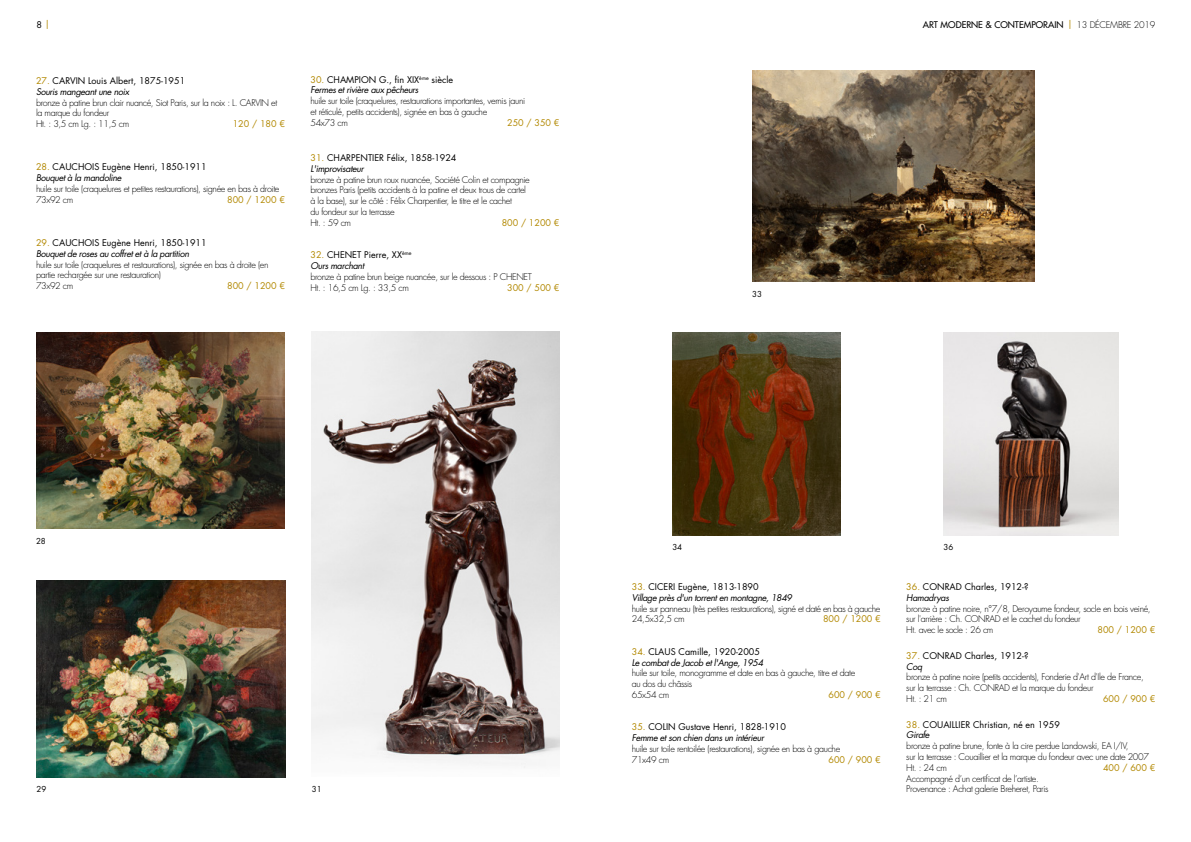
<style>
.page{position:relative;width:1191px;height:842px;background:#fff}
.page>*{position:absolute;margin:0;border:0;box-sizing:border-box;transform-origin:0 0}
.t1{font:300 9px/10.8px "Futura Std";letter-spacing:-.04em;color:#000}
.t2{font:italic 9px/10.8px "Futura Std";letter-spacing:-.04em;color:#000}
.t3{font:9px/10.8px "Futura Std";color:#000}
.t4{font:9px "Futura Std";color:#b28800}
.t5{font:9px "Futura";color:#000}
.t6{font:8px "Futura Std";color:#000}
.s1{color:#b28800}
.s2{font-family:"Futura Std";color:#b28800}
.s3{font-family:"Futura CE";font-weight:300}
.s4{font-style:italic}
.s5{font-style:normal;color:#b28800}
.s6{font-style:normal}
</style>
<div class="page">
<img style="left:943px;top:333px;width:175px;height:203px">
<img style="left:36px;top:332px;width:248px;height:197px">
<img style="left:37px;top:581px;width:248px;height:196px">
<img style="left:312px;top:331px;width:247px;height:437px">
<img style="left:672px;top:333px;width:168px;height:203px">
<img style="left:752px;top:71px;width:282px;height:211px">
<p class="t3" style="left:36px;top:19px;width:15px">8 <span class="s1">|</span></p>
<p class="t5" style="left:922px;top:19px;width:234px">ART MODERNE &amp; CONTEMPORAIN <span class="s2">|</span> <span class="s3">13 DÉCEMBRE 2019</span></p>
<p class="t3" style="left:36px;top:75px;width:151px"><span class="s1">27.</span> CARVIN Louis Albert, 1875-1951<br><span class="s4">Souris mangeant une noix</span></p>
<p class="t1" style="left:36px;top:97px;width:243px">bronze à patine brun clair nuancé, Siot Paris, sur la noix : L. CARVIN et la marque du fondeur<br>Ht. : 3,5 cm Lg. : 11,5 cm</p>
<p class="t4" style="left:233px;top:118px;width:54px">120 / 180 €</p>
<p class="t3" style="left:36px;top:162px;width:172px"><span class="s1">28.</span> CAUCHOIS Eugène Henri, 1850-1911<br><span class="s4">Bouquet à la mandoline</span></p>
<p class="t1" style="left:36px;top:184px;width:245px">huile sur toile (craquelures et petites restaurations), signée en bas à droite<br>73x92 cm</p>
<p class="t4" style="left:227px;top:194px;width:59px">800 / 1200 €</p>
<p class="t2" style="left:36px;top:237px;width:172px"><span class="s5">29.</span> <span class="s6">CAUCHOIS Eugène Henri, 1850-1911<br></span>Bouquet de roses au coffret et à la partition</p>
<p class="t1" style="left:36px;top:259px;width:234px">huile sur toile (craquelures et restaurations), signée en bas à droite (en partie rechargée sur une restauration)<br>73x92 cm</p>
<p class="t4" style="left:227px;top:280px;width:59px">800 / 1200 €</p>
<p class="t2" style="left:310px;top:74px;width:144px"><span class="s5">30.</span> <span class="s6">CHAMPION G., fin XIX</span><sup>ème</sup> <span class="s6">siècle<br></span>Fermes et rivière aux pêcheurs</p>
<p class="t1" style="left:310px;top:96px;width:216px">huile sur toile (craquelures, restaurations importantes, vernis jauni et réticulé, petits accidents), signée en bas à gauche<br>54x73 cm</p>
<p class="t4" style="left:507px;top:117px;width:54px">250 / 350 €</p>
<p class="t3" style="left:310px;top:152px;width:147px"><span class="s1">31.</span> CHARPENTIER Félix, 1858-1924<br><span class="s4">L'improvisateur</span></p>
<p class="t1" style="left:310px;top:174px;width:221px">bronze à patine brun roux nuancée, Société Colin et compagnie bronzes Paris (petits accidents à la patine et deux trous de cartel à la base), sur le côté : Félix Charpentier, le titre et le cachet<br>du fondeur sur la terrasse<br>Ht. : 59 cm</p>
<p class="t4" style="left:501px;top:217px;width:59px">800 / 1200 €</p>
<p class="t3" style="left:310px;top:250px;width:103px"><span class="s1">32.</span> CHENET Pierre, XX<sup>ème<br></sup><span class="s4">Ours marchant</span></p>
<p class="t1" style="left:310px;top:271px;width:223px">bronze à patine brun beige nuancée, sur le dessous : P CHENET<br>Ht. : 16,5 cm Lg. : 33,5 cm</p>
<p class="t4" style="left:507px;top:281px;width:54px">300 / 500 €</p>
<p class="t6" style="left:752px;top:288px;width:11px">33</p>
<p class="t6" style="left:36px;top:536px;width:11px">28</p>
<p class="t6" style="left:36px;top:784px;width:11px">29</p>
<p class="t6" style="left:312px;top:784px;width:11px">31</p>
<p class="t6" style="left:672px;top:542px;width:11px">34</p>
<p class="t6" style="left:943px;top:542px;width:11px">36</p>
<p class="t2" style="left:632px;top:581px;width:162px"><span class="s5">33.</span> <span class="s6">CICERI Eugène, 1813-1890<br></span>Village près d'un torrent en montagne, 1849</p>
<p class="t1" style="left:632px;top:603px;width:250px">huile sur panneau (très petites restaurations), signé et daté en bas à gauche<br>24,5x32,5 cm</p>
<p class="t4" style="left:823px;top:613px;width:59px">800 / 1200 €</p>
<p class="t3" style="left:906px;top:581px;width:124px"><span class="s1">36.</span> CONRAD Charles, 1912-?<br><span class="s4">Hamadryas</span></p>
<p class="t1" style="left:906px;top:603px;width:246px">bronze à patine noire, n°7/8, Deroyaume fondeur, socle en bois veiné, sur l'arrière : Ch. CONRAD et le cachet du fondeur<br>Ht. avec le socle : 26 cm</p>
<p class="t4" style="left:1097px;top:624px;width:59px">800 / 1200 €</p>
<p class="t2" style="left:632px;top:646px;width:133px"><span class="s5">34.</span> <span class="s6">CLAUS Camille, 1920-2005<br></span>Le combat de Jacob et l'Ange, 1954</p>
<p class="t1" style="left:632px;top:668px;width:225px">huile sur toile, monogramme et date en bas à gauche, titre et date au dos du châssis<br>65x54 cm</p>
<p class="t4" style="left:828px;top:689px;width:54px">600 / 900 €</p>
<p class="t3" style="left:906px;top:650px;width:124px"><span class="s1">37.</span> CONRAD Charles, 1912-?<br><span class="s4">Coq</span></p>
<p class="t1" style="left:906px;top:672px;width:239px">bronze à patine noire (petits accidents), Fonderie d'Art d'Ile de France, sur la terrasse : Ch. CONRAD et la marque du fondeur<br>Ht. : 21 cm</p>
<p class="t4" style="left:1103px;top:693px;width:54px">600 / 900 €</p>
<p class="t2" style="left:632px;top:722px;width:156px"><span class="s5">35.</span> <span class="s6">COLIN Gustave Henri, 1828-1910<br></span>Femme et son chien dans un intérieur</p>
<p class="t1" style="left:632px;top:743px;width:210px">huile sur toile rentoilée (restaurations), signée en bas à gauche<br>71x49 cm</p>
<p class="t4" style="left:828px;top:754px;width:54px">600 / 900 €</p>
<p class="t3" style="left:906px;top:719px;width:155px"><span class="s1">38.</span> COUAILLIER Christian, né en 1959<br><span class="s4">Girafe</span></p>
<p class="t1" style="left:906px;top:741px;width:244px">bronze à patine brune, fonte à la cire perdue Landowski, EA I/IV,<br>sur la terrasse : Couaillier et la marque du fondeur avec une date 2007<br>Ht. : 24 cm</p>
<p class="t4" style="left:1103px;top:762px;width:54px">400 / 600 €</p>
<p class="t1" style="left:906px;top:773px;width:144px">Accompagné d’un certificat de l’artiste.<br>Provenance : Achat galerie Breheret, Paris</p>
</div>
